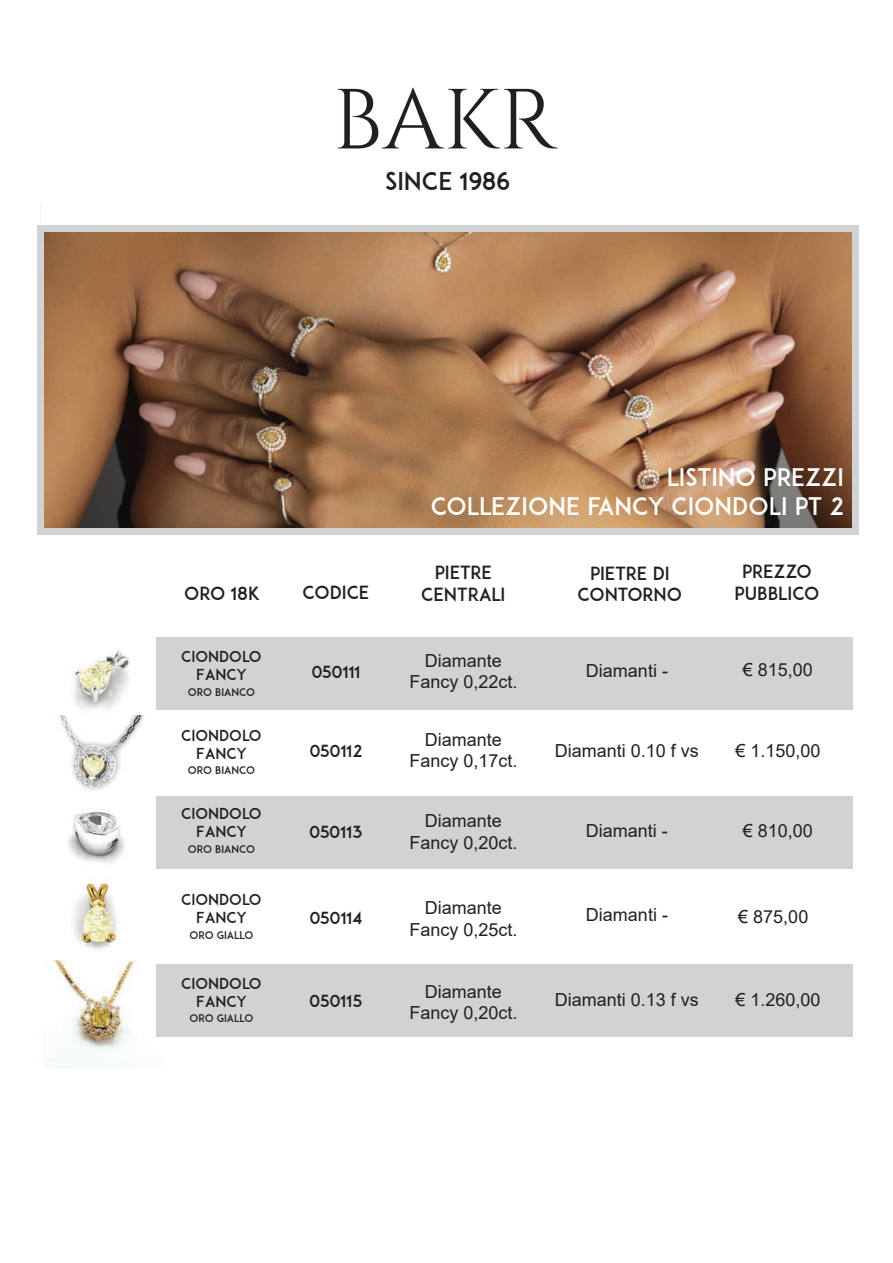
<style>
.page{position:relative;width:893px;height:1263px;background:#fff}
.page>*{position:absolute;margin:0;border:0;box-sizing:border-box;transform-origin:0 0}
.t1{font:24.3px "ADAM.CGPRO";color:#231f20}
.t2{font:24px/28.8px "ADAM.CGPRO";color:#fff;text-align:right}
.t3{font:18px/21.6px "Arial";color:#231f20;text-align:center}
.t4{font:18px/21.6px "ADAM.CGPRO";color:#231f20;text-align:center}
.t5{font:16.5px "ADAM.CGPRO";color:#231f20}
.t6{font:15px/18px "ADAM.CGPRO";color:#231f20;text-align:center}
.t7{font:10.5px "ADAM.CGPRO";color:#231f20}
</style>
<div class="page">
<div style="left:44px;top:225px;width:807px;height:7px;background:#d1d2d4"></div>
<div style="left:851px;top:225px;width:8px;height:310px;background:#d1d2d4"></div>
<div style="left:37px;top:225px;width:7px;height:310px;background:#d1d2d4"></div>
<div style="left:44px;top:527px;width:807px;height:8px;background:#d1d2d4"></div>
<img style="left:44px;top:232px;width:807px;height:295px">
<svg style="left:338px;top:88px;width:220px;height:60px"></svg>
<img style="left:50px;top:960px;width:111px;height:109px">
<img style="left:67px;top:808px;width:58px;height:56px">
<img style="left:73px;top:650px;width:57px;height:61px">
<div style="left:156px;top:637px;width:696px;height:72px;background:#d1d2d4"></div>
<div style="left:156px;top:796px;width:696px;height:72px;background:#d1d2d4"></div>
<div style="left:156px;top:964px;width:696px;height:72px;background:#d1d2d4"></div>
<img style="left:58px;top:716px;width:86px;height:75px">
<img style="left:73px;top:883px;width:45px;height:67px">
<h1 class="t1" style="left:385px;top:166px;width:127px">SINCE 1986</h1>
<p class="t4" style="left:184px;top:583px;width:78px">ORO 18K</p>
<p class="t6" style="left:181px;top:647px;width:82px">CIONDOLO<br>FANCY</p>
<p class="t7" style="left:188px;top:685px;width:69px">ORO BIANCO</p>
<p class="t6" style="left:181px;top:726px;width:82px">CIONDOLO<br>FANCY</p>
<p class="t7" style="left:188px;top:764px;width:69px">ORO BIANCO</p>
<p class="t6" style="left:181px;top:805px;width:82px">CIONDOLO<br>FANCY</p>
<p class="t7" style="left:188px;top:842px;width:69px">ORO BIANCO</p>
<p class="t6" style="left:181px;top:891px;width:82px">CIONDOLO<br>FANCY</p>
<p class="t7" style="left:190px;top:928px;width:65px">ORO GIALLO</p>
<p class="t6" style="left:181px;top:974px;width:82px">CIONDOLO<br>FANCY</p>
<p class="t7" style="left:190px;top:1012px;width:65px">ORO GIALLO</p>
<p class="t4" style="left:303px;top:581px;width:68px">CODICE</p>
<p class="t5" style="left:311px;top:661px;width:50px">050111</p>
<p class="t5" style="left:309px;top:740px;width:55px">050112</p>
<p class="t5" style="left:309px;top:821px;width:55px">050113</p>
<p class="t5" style="left:309px;top:907px;width:55px">050114</p>
<p class="t5" style="left:309px;top:991px;width:55px">050115</p>
<h2 class="t2" style="left:431px;top:463px;width:415px">LISTINO PREZZI<br>COLLEZIONE FANCY CIONDOLI PT 2</h2>
<p class="t4" style="left:421px;top:562px;width:86px">PIETRE<br>CENTRALI</p>
<p class="t3" style="left:409px;top:649px;width:110px">Diamante<br>Fancy 0,22ct.</p>
<p class="t3" style="left:409px;top:728px;width:110px">Diamante<br>Fancy 0,17ct.</p>
<p class="t3" style="left:409px;top:810px;width:110px">Diamante<br>Fancy 0,20ct.</p>
<p class="t3" style="left:409px;top:897px;width:110px">Diamante<br>Fancy 0,25ct.</p>
<p class="t3" style="left:409px;top:980px;width:110px">Diamante<br>Fancy 0,20ct.</p>
<p class="t4" style="left:578px;top:562px;width:106px">PIETRE DI<br>CONTORNO</p>
<p class="t4" style="left:735px;top:561px;width:86px">PREZZO<br>PUBBLICO</p>
<p class="t3" style="left:586px;top:660px;width:84px">Diamanti -</p>
<p class="t3" style="left:743px;top:659px;width:72px">€ 815,00</p>
<p class="t3" style="left:555px;top:740px;width:146px">Diamanti 0.10 f vs</p>
<p class="t3" style="left:735px;top:739px;width:87px">€ 1.150,00</p>
<p class="t3" style="left:586px;top:820px;width:84px">Diamanti -</p>
<p class="t3" style="left:743px;top:820px;width:72px">€ 810,00</p>
<p class="t3" style="left:586px;top:903px;width:84px">Diamanti -</p>
<p class="t3" style="left:738px;top:906px;width:72px">€ 875,00</p>
<p class="t3" style="left:555px;top:989px;width:146px">Diamanti 0.13 f vs</p>
<p class="t3" style="left:735px;top:988px;width:87px">€ 1.260,00</p>
</div>
